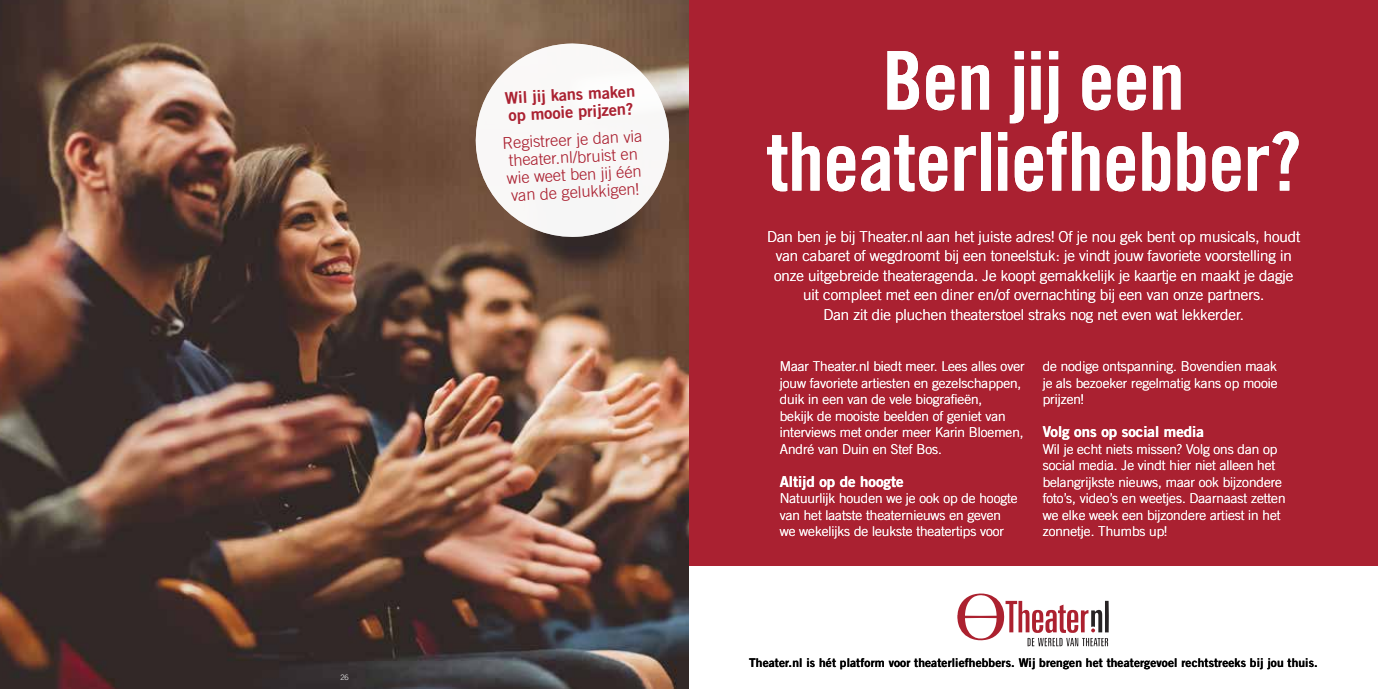
<style>
.page{position:relative;width:1378px;height:689px;background:#fff}
.page>*{position:absolute;margin:0;border:0;box-sizing:border-box;transform-origin:0 0}
.t1{font:81px/81px "Trade Gothic LT Std Bd Cn 20";letter-spacing:-.01em;color:#fff;text-align:center}
.t2{font:300 16.2px/17.5px "Trade Gothic LT Std";color:#aa2131}
.t3{font:16.2px/17.5px "Trade Gothic LT Std Bd 2";color:#aa2131}
.t4{font:300 15px/19.5px "Trade Gothic LT Std";color:#fff;text-align:center}
.t5{font:15px "Trade Gothic LT Std Bd 2";color:#fff}
.t6{font:300 13.5px/16.5px "Trade Gothic LT Std";color:#fff}
.t7{font:12px "Trade Gothic LT Std Bd 2";letter-spacing:.01em;color:#000}
.t8{font:300 7.5px "Trade Gothic LT Std";color:#fff}
</style>
<div class="page">
<img style="left:0;top:0;width:689px;height:689px">
<div style="left:689px;top:0;width:689px;height:566px;background:#aa2131"></div>
<svg style="left:957px;top:593px;width:152px;height:53px"></svg>
<svg style="left:473px;top:41px;width:199px;height:198px"></svg>
<p class="t8" style="left:340px;top:672px;width:10px">26</p>
<p class="t3" style="left:504px;top:89px;width:132px;rotate:-3deg">Wil jij kans maken op mooie prijzen?</p>
<p class="t2" style="left:502px;top:134px;width:142px;rotate:-3deg">Registreer je dan via theater.nl/bruist en wie weet ben jij één van de gelukkigen!</p>
<h1 class="t1" style="left:766px;top:40px;width:536px">Ben jij een theaterliefhebber?</h1>
<p class="t4" style="left:767px;top:226px;width:535px">Dan ben je bij Theater.nl aan het juiste adres! Of je nou gek bent op musicals, houdt van cabaret of wegdroomt bij een toneelstuk: je vindt jouw favoriete voorstelling in onze uitgebreide theateragenda. Je koopt gemakkelijk je kaartje en maakt je dagje uit compleet met een diner en/of overnachting bij een van onze partners.<br>Dan zit die pluchen theaterstoel straks nog net even wat lekkerder.</p>
<p class="t6" style="left:780px;top:358px;width:246px">Maar Theater.nl biedt meer. Lees alles over jouw favoriete artiesten en gezelschappen, duik in een van de vele biografieën,<br>bekijk de mooiste beelden of geniet van interviews met onder meer Karin Bloemen, André van Duin en Stef Bos.</p>
<p class="t5" style="left:780px;top:472px;width:125px">Altijd op de hoogte</p>
<p class="t6" style="left:780px;top:490px;width:239px">Natuurlijk houden we je ook op de hoogte van het laatste theaternieuws en geven we wekelijks de leukste theatertips voor</p>
<p class="t6" style="left:1042px;top:358px;width:236px;text-align:justify">de nodige ontspanning. Bovendien maak je als bezoeker regelmatig kans op mooie prijzen!</p>
<p class="t5" style="left:1042px;top:423px;width:163px">Volg ons op social media</p>
<p class="t6" style="left:1042px;top:440px;width:244px">Wil je echt niets missen? Volg ons dan op social media. Je vindt hier niet alleen het belangrijkste nieuws, maar ook bijzondere foto’s, video’s en weetjes. Daarnaast zetten we elke week een bijzondere artiest in het zonnetje. Thumbs up!</p>
<p class="t7" style="left:749px;top:655px;width:570px">Theater.nl is hét platform voor theaterliefhebbers. Wij brengen het theatergevoel rechtstreeks bij jou thuis.</p>
</div>
